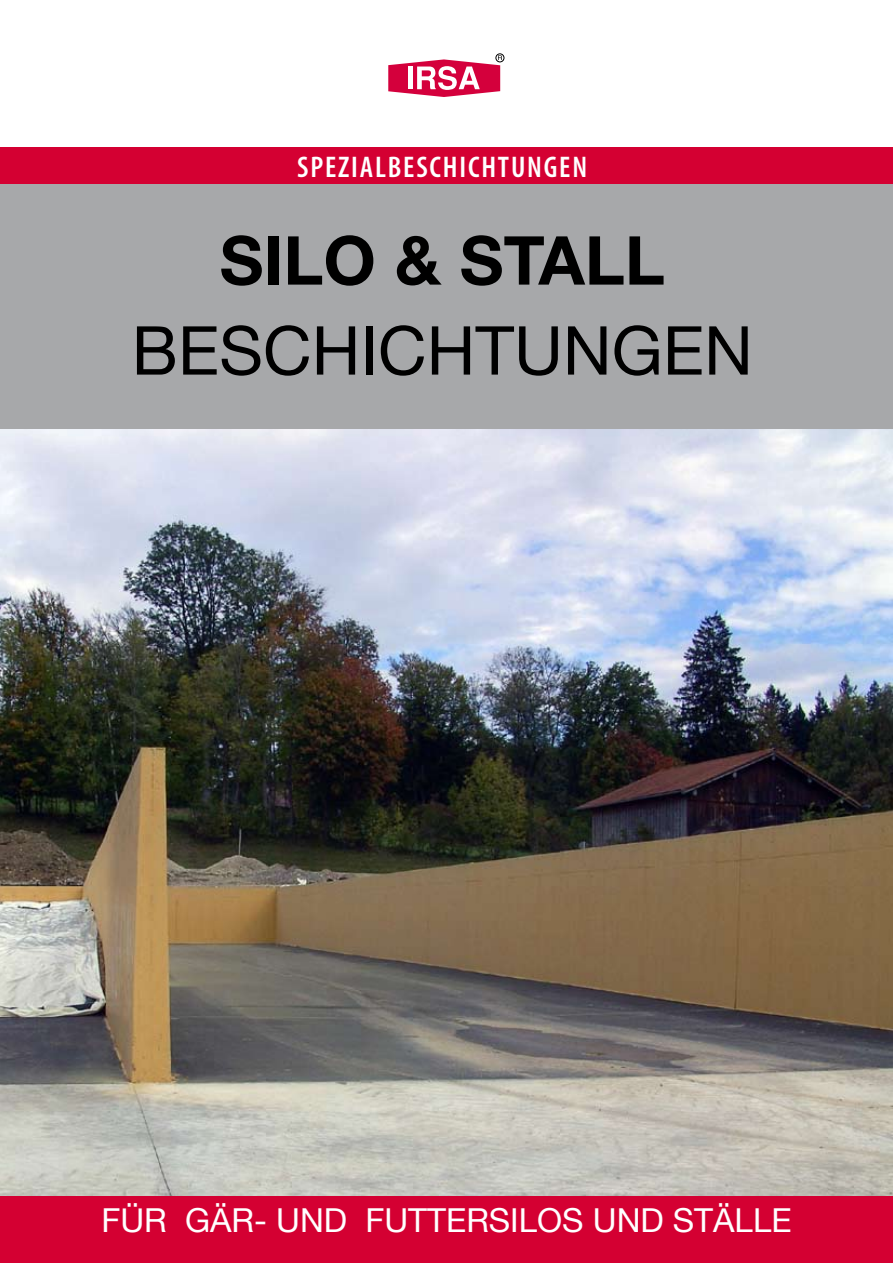
<style>
.page{position:relative;width:893px;height:1263px;background:#fff}
.page>*{position:absolute;margin:0;border:0;box-sizing:border-box;transform-origin:0 0}
.t1{font:67.5px "Helvetica Neue";color:#000}
.t2{font:700 67.5px "Helvetica Neue";color:#000}
.t3{font:33px "Helvetica Neue";color:#fff}
.t4{font:600 condensed 30px "Myriad Pro";letter-spacing:.06em;color:#fff}
</style>
<div class="page">
<img style="left:0;top:429px;width:893px;height:767px">
<div style="left:0;top:183px;width:893px;height:246px;background:#a7a8aa"></div>
<div style="left:0;top:148px;width:893px;height:36px;background:#d40032"></div>
<div style="left:495px;top:53px;width:9px;height:9px;border:1px solid #000;border-radius:50%"></div>
<svg style="left:388px;top:55px;width:114px;height:42px"></svg>
<div style="left:0;top:1196px;width:893px;height:67px;background:#d40032"></div>
<p class="t4" style="left:297px;top:149px;width:291px">SPEZIALBESCHICHTUNGEN</p>
<h1 class="t2" style="left:220px;top:219px;width:447px">SILO &amp; STALL</h1>
<h1 class="t1" style="left:132px;top:310px;width:623px">BESCHICHTUNGEN</h1>
<p class="t3" style="left:101px;top:1200px;width:691px">FÜR GÄR- UND FUTTERSILOS UND STÄLLE</p>
</div>
